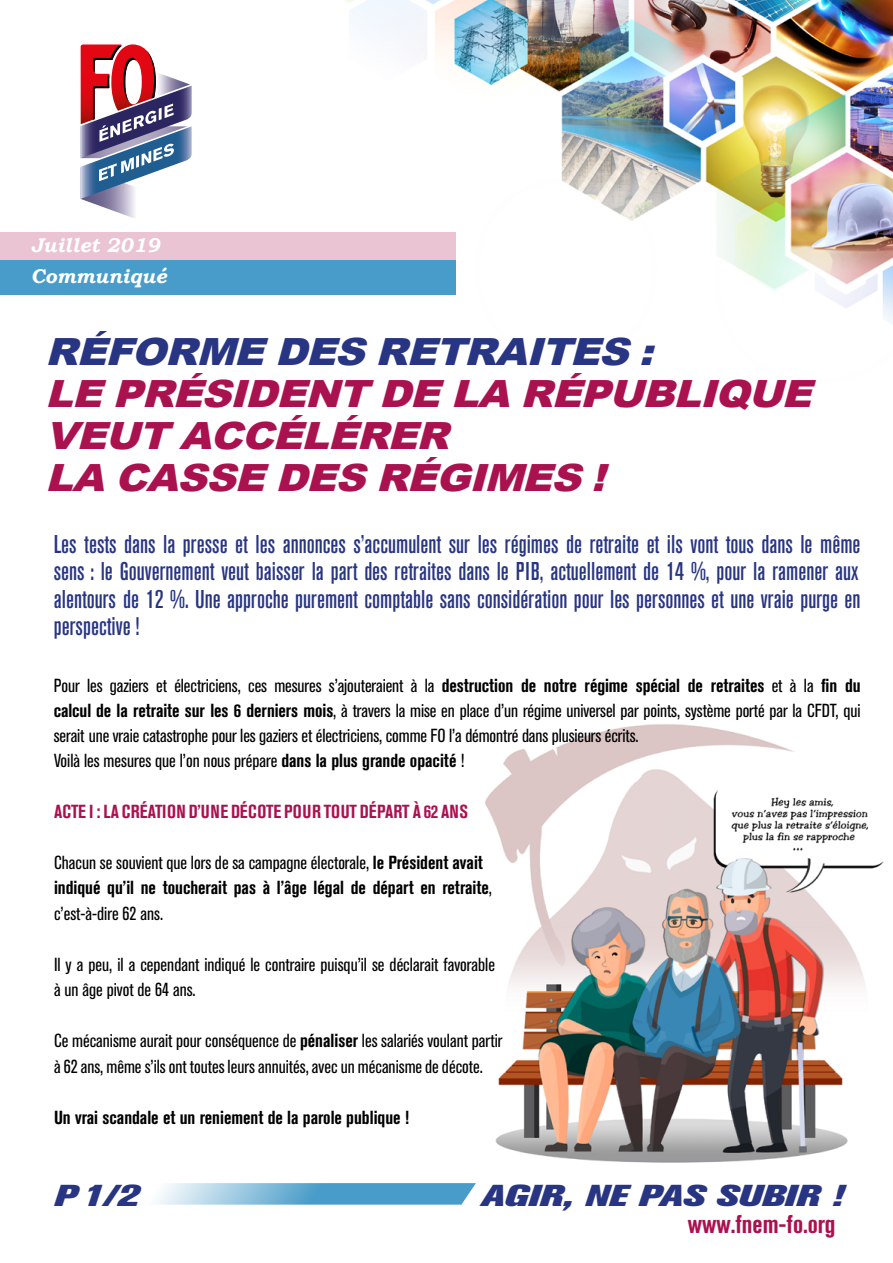
<style>
.page{position:relative;width:893px;height:1263px;background:#fff}
.page>*{position:absolute;margin:0;border:0;box-sizing:border-box;transform-origin:0 0}
.t1{font:italic 900 37.5px/42px "Arial";color:#aa114f;scale:1.1 1}
.t2{font:italic 900 37.5px "Arial";color:#283583;scale:1.1 1}
.t3{font:italic 800 30px "Akzidenz Grotesk Pro";color:#283583;scale:1.4 1}
.t4{font:500 condensed 25.5px/27.3px "Akzidenz Grotesk Pro";color:#283583;text-align:justify}
.t5{font:700 condensed 25.5px "Akzidenz Grotesk Pro";color:#aa114f}
.t6{font:italic 700 19.8px "Bookman Old Style";color:#fff}
.t7{font:condensed 18.75px/24.9px "Akzidenz Grotesk Pro";color:#000}
.t8{font:700 condensed 18.75px/25.5px "Akzidenz Grotesk Pro";color:#000}
.t9{font:700 condensed 18.75px "Akzidenz Grotesk Pro";letter-spacing:.01em;color:#aa114f}
.s1{font-weight:700}
.s2{font-weight:400}
</style>
<div class="page">
<img style="left:214px;top:0;width:679px;height:323px">
<img style="left:485px;top:724px;width:399px;height:439px">
<svg style="left:80px;top:44px;width:112px;height:174px"></svg>
<div style="left:0;top:260px;width:455px;height:34px;background:#489cc9"></div>
<div style="left:0;top:232px;width:455px;height:28px;background:#eac4d3"></div>
<svg style="left:155px;top:1183px;width:321px;height:21px;background:#7ab6d7"></svg>
<p class="t6" style="left:31px;top:231px;width:131px">Juillet 2019</p>
<p class="t6" style="left:31px;top:261px;width:137px">Communiqué</p>
<h1 class="t2" style="left:45px;top:324px;width:566px">RÉFORME DES RETRAITES :</h1>
<h1 class="t1" style="left:45px;top:371px;width:710px">LE PRÉSIDENT DE LA RÉPUBLIQUE<br>VEUT ACCÉLÉRER<br>LA CASSE DES RÉGIMES !</h1>
<p class="t4" style="left:54px;top:530px;width:808px">Les tests dans la presse et les annonces s’accumulent sur les régimes de retraite et ils vont tous dans le même sens : le Gouvernement veut baisser la part des retraites dans le PIB, actuellement de 14 %, pour la ramener aux alentours de 12 %. Une approche purement comptable sans considération pour les personnes et une vraie purge en perspective !</p>
<p class="t7" style="left:54px;top:672px;width:808px">Pour les gaziers et électriciens, ces mesures s’ajouteraient à la <span class="s1">destruction de notre régime spécial de retraites</span> et à la <span class="s1">fin du calcul de la retraite sur les 6 derniers mois</span>, à travers la mise en place d’un régime universel par points, système porté par la CFDT, qui serait une vraie catastrophe pour les gaziers et électriciens, comme FO l’a démontré dans plusieurs écrits.<br>Voilà les mesures que l’on nous prépare <span class="s1">dans la plus grande opacité</span> !</p>
<p class="t9" style="left:54px;top:799px;width:415px">ACTE I : LA CRÉATION D’UNE DÉCOTE POUR TOUT DÉPART À 62 ANS</p>
<p class="t8" style="left:54px;top:849px;width:440px"><span class="s2">Chacun se souvient que lors de sa campagne électorale,</span> le Président avait indiqué qu’il ne toucherait pas à l’âge légal de départ en retraite<span class="s2">, c’est-à-dire 62 ans.</span></p>
<p class="t7" style="left:54px;top:951px;width:443px;line-height:25.5px">Il y a peu, il a cependant indiqué le contraire puisqu’il se déclarait favorable à un âge pivot de 64 ans.</p>
<p class="t7" style="left:54px;top:1027px;width:450px;line-height:25.5px">Ce mécanisme aurait pour conséquence de <span class="s1">pénaliser</span> les salariés voulant partir à 62 ans, même s’ils ont toutes leurs annuités, avec un mécanisme de décote.</p>
<p class="t8" style="left:54px;top:1104px;width:357px">Un vrai scandale et un reniement de la parole publique !</p>
<h2 class="t3" style="left:54px;top:1176px;width:62px">P1/2</h2>
<h2 class="t3" style="left:481px;top:1176px;width:260px">AGIR, NE PAS SUBIR !</h2>
<h3 class="t5" style="left:688px;top:1208px;width:149px">www.fnem-fo.org</h3>
</div>
